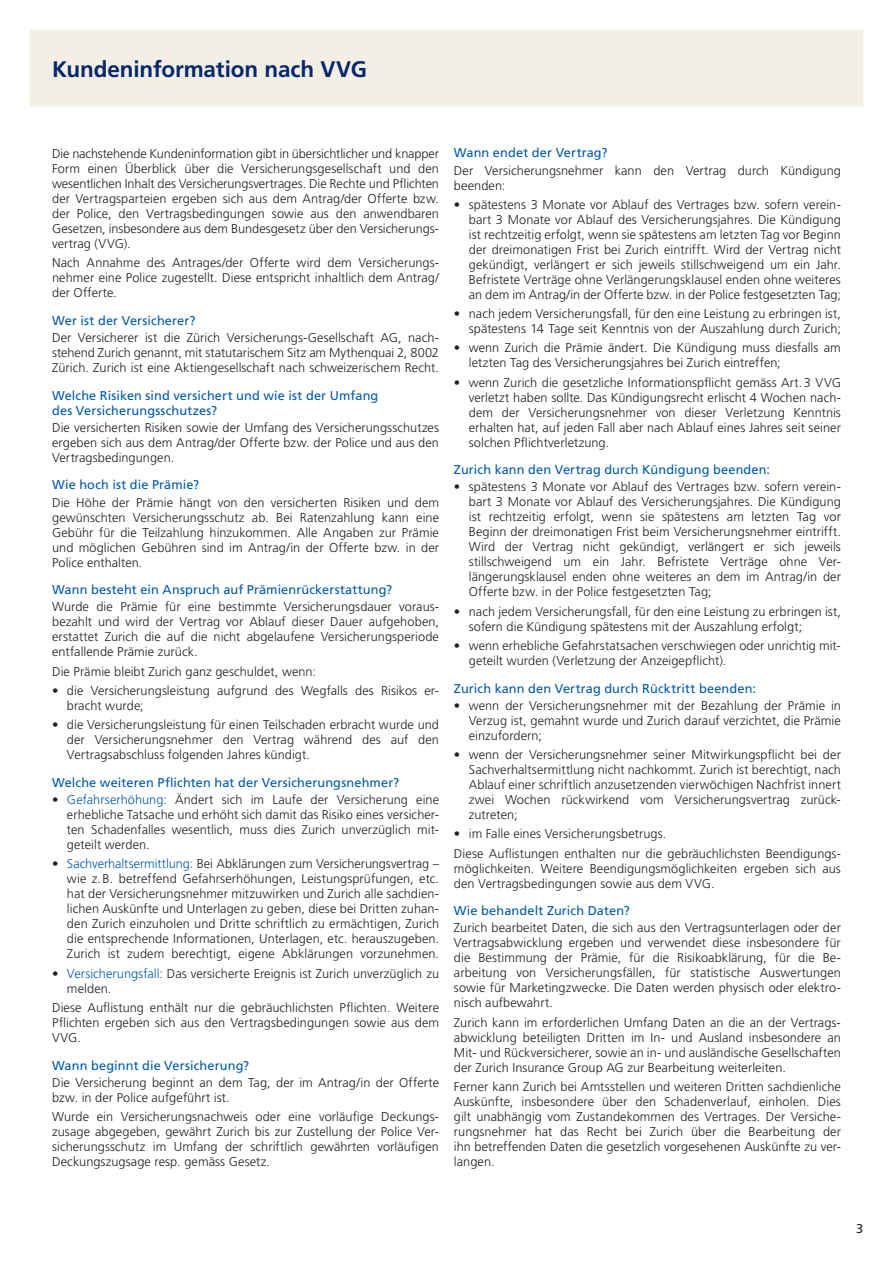
<style>
.page{position:relative;width:893px;height:1263px;background:#fff}
.page>*{position:absolute;margin:0;border:0;box-sizing:border-box;transform-origin:0 0}
.t1{font:700 22.5px "Frutiger";letter-spacing:-.005em;color:#04286b}
.t2{font:300 12.75px/15px "Frutiger";letter-spacing:.005em;color:#231f20;text-align:justify}
.t3{font:12.75px/15px "Frutiger";letter-spacing:.01em;color:#015aaa}
.t4{font:12.75px "Frutiger";color:#231f20}
.s1{color:#015aaa}
</style>
<div class="page">
<div style="left:30px;top:30px;width:833px;height:76px;background:#f3efe5"></div>
<h1 class="t1" style="left:52px;top:56px;width:316px">Kundeninformation nach VVG</h1>
<p class="t2" style="left:52px;top:146px;width:388px">Die nachstehende Kundeninformation gibt in übersichtlicher und knapper Form einen Überblick über die Versicherungsgesellschaft und den wesentlichen Inhalt des Versicherungsvertrages. Die Rechte und Pflichten der Vertragsparteien ergeben sich aus dem Antrag/der Offerte bzw. der Police, den Vertragsbedingungen sowie aus den anwendbaren Gesetzen, insbesondere aus dem Bundesgesetz über den Versicherungs&shy;vertrag (VVG).</p>
<p class="t2" style="left:52px;top:255px;width:388px">Nach Annahme des Antrages/der Offerte wird dem Versicherungs&shy;nehmer eine Police zugestellt. Diese entspricht inhaltlich dem Antrag/ der Offerte.</p>
<p class="t3" style="left:52px;top:313px;width:145px">Wer ist der Versicherer?</p>
<p class="t2" style="left:52px;top:330px;width:388px">Der Versicherer ist die Zürich Versicherungs-Gesellschaft AG, nach&shy;stehend Zurich genannt, mit statutarischem Sitz am Mythenquai 2, 8002<br>Zürich. Zurich ist eine Aktiengesellschaft nach schweizerischem Recht.</p>
<p class="t3" style="left:52px;top:388px;width:328px">Welche Risiken sind versichert und wie ist der Umfang des Versicherungsschutzes?</p>
<p class="t2" style="left:52px;top:420px;width:388px">Die versicherten Risiken sowie der Umfang des Versicherungsschutzes ergeben sich aus dem Antrag/der Offerte bzw. der Police und aus den Vertragsbedingungen.</p>
<p class="t3" style="left:52px;top:477px;width:149px">Wie hoch ist die Prämie?</p>
<p class="t2" style="left:52px;top:495px;width:388px">Die Höhe der Prämie hängt von den versicherten Risiken und dem gewünschten Versicherungsschutz ab. Bei Ratenzahlung kann eine Gebühr für die Teilzahlung hinzukommen. Alle Angaben zur Prämie und möglichen Gebühren sind im Antrag/in der Offerte bzw. in der Police enthalten.</p>
<p class="t3" style="left:52px;top:582px;width:342px">Wann besteht ein Anspruch auf Prämienrückerstattung?</p>
<p class="t2" style="left:52px;top:599px;width:388px">Wurde die Prämie für eine bestimmte Versicherungsdauer voraus&shy;bezahlt und wird der Vertrag vor Ablauf dieser Dauer aufgehoben, erstattet Zurich die auf die nicht abgelaufene Versicherungsperiode entfallende Prämie zurück.</p>
<p class="t2" style="left:52px;top:664px;width:265px">Die Prämie bleibt Zurich ganz geschuldet, wenn:</p>
<p class="t2" style="left:67px;top:683px;width:374px;text-indent:-15px">• die Versicherungsleistung aufgrund des Wegfalls des Risikos er&shy;bracht wurde;</p>
<p class="t2" style="left:67px;top:717px;width:374px;text-indent:-15px">• die Versicherungsleistung für einen Teilschaden erbracht wurde und der Versicherungsnehmer den Vertrag während des auf den Vertragsabschluss folgenden Jahres kündigt.</p>
<p class="t3" style="left:52px;top:775px;width:349px">Welche weiteren Pflichten hat der Versicherungsnehmer?</p>
<p class="t2" style="left:67px;top:792px;width:374px;text-indent:-15px">• <span class="s1">Gefahrserhöhung:</span> Ändert sich im Laufe der Versicherung eine erhebliche Tatsache und erhöht sich damit das Risiko eines versicher&shy;ten Schadenfalles wesentlich, muss dies Zurich unverzüglich mit&shy;geteilt werden.</p>
<p class="t2" style="left:67px;top:856px;width:374px;text-indent:-15px">• <span class="s1">Sachverhaltsermittlung:</span> Bei Abklärungen zum Versicherungsvertrag – wie z.B. betreffend Gefahrserhöhungen, Leistungsprüfungen, etc. hat der Versicherungsnehmer mitzuwirken und Zurich alle sachdien&shy;lichen Auskünfte und Unterlagen zu geben, diese bei Dritten zuhan&shy;den Zurich einzuholen und Dritte schriftlich zu ermächtigen, Zurich die entsprechende Informationen, Unterlagen, etc. herauszugeben.<br>Zurich ist zudem berechtigt, eigene Abklärungen vorzunehmen.</p>
<p class="t2" style="left:67px;top:966px;width:374px;text-indent:-15px">• <span class="s1">Versicherungsfall:</span> Das versicherte Ereignis ist Zurich unverzüglich zu melden.</p>
<p class="t2" style="left:52px;top:1000px;width:388px">Diese Auflistung enthält nur die gebräuchlichsten Pflichten. Weitere Pflichten ergeben sich aus den Vertragsbedingungen sowie aus dem VVG.</p>
<p class="t3" style="left:52px;top:1057px;width:199px">Wann beginnt die Versicherung?</p>
<p class="t2" style="left:52px;top:1075px;width:388px">Die Versicherung beginnt an dem Tag, der im Antrag/in der Offerte bzw. in der Police aufgeführt ist.</p>
<p class="t2" style="left:52px;top:1109px;width:388px">Wurde ein Versicherungsnachweis oder eine vorläufige Deckungs&shy;zusage abgegeben, gewährt Zurich bis zur Zustellung der Police Ver&shy;sicherungsschutz im Umfang der schriftlich gewährten vorläufigen Deckungszugsage resp. gemäss Gesetz.</p>
<p class="t3" style="left:454px;top:145px;width:155px">Wann endet der Vertrag?</p>
<p class="t2" style="left:454px;top:163px;width:388px">Der Versicherungsnehmer kann den Vertrag durch Kündigung beenden:</p>
<p class="t2" style="left:469px;top:197px;width:374px;text-indent:-15px">• spätestens 3 Monate vor Ablauf des Vertrages bzw. sofern verein&shy;bart 3 Monate vor Ablauf des Versicherungsjahres. Die Kündigung ist rechtzeitig erfolgt, wenn sie spätestens am letzten Tag vor Beginn der dreimonatigen Frist bei Zurich eintrifft. Wird der Vertrag nicht gekündigt, verlängert er sich jeweils stillschweigend um ein Jahr.<br>Befristete Verträge ohne Verlängerungsklausel enden ohne weiteres an dem im Antrag/in der Offerte bzw. in der Police festgesetzten Tag;</p>
<p class="t2" style="left:454px;top:306px;width:388px;text-align:right">• nach jedem Versicherungsfall, für den eine Leistung zu erbringen ist, spätestens 14 Tage seit Kenntnis von der Auszahlung durch Zurich;</p>
<p class="t2" style="left:469px;top:340px;width:374px;text-indent:-15px">• wenn Zurich die Prämie ändert. Die Kündigung muss diesfalls am letzten Tag des Versicherungsjahres bei Zurich eintreffen;</p>
<p class="t2" style="left:469px;top:375px;width:374px;text-indent:-15px">• wenn Zurich die gesetzliche Informationspflicht gemäss Art.3 VVG verletzt haben sollte. Das Kündigungsrecht erlischt 4 Wochen nach&shy;dem der Versicherungsnehmer von dieser Verletzung Kenntnis erhalten hat, auf jeden Fall aber nach Ablauf eines Jahres seit seiner solchen Pflichtverletzung.</p>
<p class="t3" style="left:454px;top:462px;width:318px">Zurich kann den Vertrag durch Kündigung beenden:</p>
<p class="t2" style="left:469px;top:479px;width:374px;text-indent:-15px">• spätestens 3 Monate vor Ablauf des Vertrages bzw. sofern verein&shy;bart 3 Monate vor Ablauf des Versicherungsjahres. Die Kündigung ist rechtzeitig erfolgt, wenn sie spätestens am letzten Tag vor Beginn der dreimonatigen Frist beim Versicherungsnehmer eintrifft.<br>Wird der Vertrag nicht gekündigt, verlängert er sich jeweils stillschweigend um ein Jahr. Befristete Verträge ohne Ver&shy;längerungsklausel enden ohne weiteres an dem im Antrag/in der Offerte bzw. in der Police festgesetzten Tag;</p>
<p class="t2" style="left:469px;top:604px;width:374px;text-indent:-15px">• nach jedem Versicherungsfall, für den eine Leistung zu erbringen ist, sofern die Kündigung spätestens mit der Auszahlung erfolgt;</p>
<p class="t2" style="left:469px;top:638px;width:374px;text-indent:-15px">• wenn erhebliche Gefahrstatsachen verschwiegen oder unrichtig mit&shy;geteilt wurden (Verletzung der Anzeigepflicht).</p>
<p class="t3" style="left:454px;top:681px;width:304px">Zurich kann den Vertrag durch Rücktritt beenden:</p>
<p class="t2" style="left:469px;top:698px;width:374px;text-indent:-15px">• wenn der Versicherungsnehmer mit der Bezahlung der Prämie in Verzug ist, gemahnt wurde und Zurich darauf verzichtet, die Prämie einzufordern;</p>
<p class="t2" style="left:469px;top:747px;width:374px;text-indent:-15px">• wenn der Versicherungsnehmer seiner Mitwirkungspflicht bei der Sachverhaltsermittlung nicht nachkommt. Zurich ist berechtigt, nach Ablauf einer schriftlich anzusetzenden vierwöchigen Nachfrist innert zwei Wochen rückwirkend vom Versicherungsvertrag zurück&shy;zutreten;</p>
<p class="t2" style="left:454px;top:824px;width:388px;line-height:19.2px">• im Falle eines Versicherungsbetrugs.<br>Diese Auflistungen enthalten nur die gebräuchlichsten Beendigungs-</p>
<p class="t2" style="left:454px;top:861px;width:388px">möglichkeiten. Weitere Beendigungsmöglichkeiten ergeben sich aus den Vertragsbedingungen sowie aus dem VVG.</p>
<p class="t3" style="left:454px;top:903px;width:177px">Wie behandelt Zurich Daten?</p>
<p class="t2" style="left:454px;top:920px;width:388px">Zurich bearbeitet Daten, die sich aus den Vertragsunterlagen oder der Vertragsabwicklung ergeben und verwendet diese insbesondere für die Bestimmung der Prämie, für die Risikoabklärung, für die Be&shy;arbeitung von Versicherungsfällen, für statistische Auswertungen sowie für Marketingzwecke. Die Daten werden physisch oder elektro&shy;nisch aufbewahrt.</p>
<p class="t2" style="left:454px;top:1015px;width:388px">Zurich kann im erforderlichen Umfang Daten an die an der Vertrags&shy;abwicklung beteiligten Dritten im In- und Ausland insbesondere an Mit- und Rückversicherer, sowie an in- und ausländische Gesellschaften der Zurich Insurance Group AG zur Bearbeitung weiterleiten.</p>
<p class="t2" style="left:454px;top:1079px;width:388px">Ferner kann Zurich bei Amtsstellen und weiteren Dritten sachdienliche Auskünfte, insbesondere über den Schadenverlauf, einholen. Dies gilt unabhängig vom Zustandekommen des Vertrages. Der Versiche&shy;rungsnehmer hat das Recht bei Zurich über die Bearbeitung der ihn betreffenden Daten die gesetzlich vorgesehenen Auskünfte zu ver&shy;langen.</p>
<p class="t4" style="left:856px;top:1221px;width:9px">3</p>
</div>
